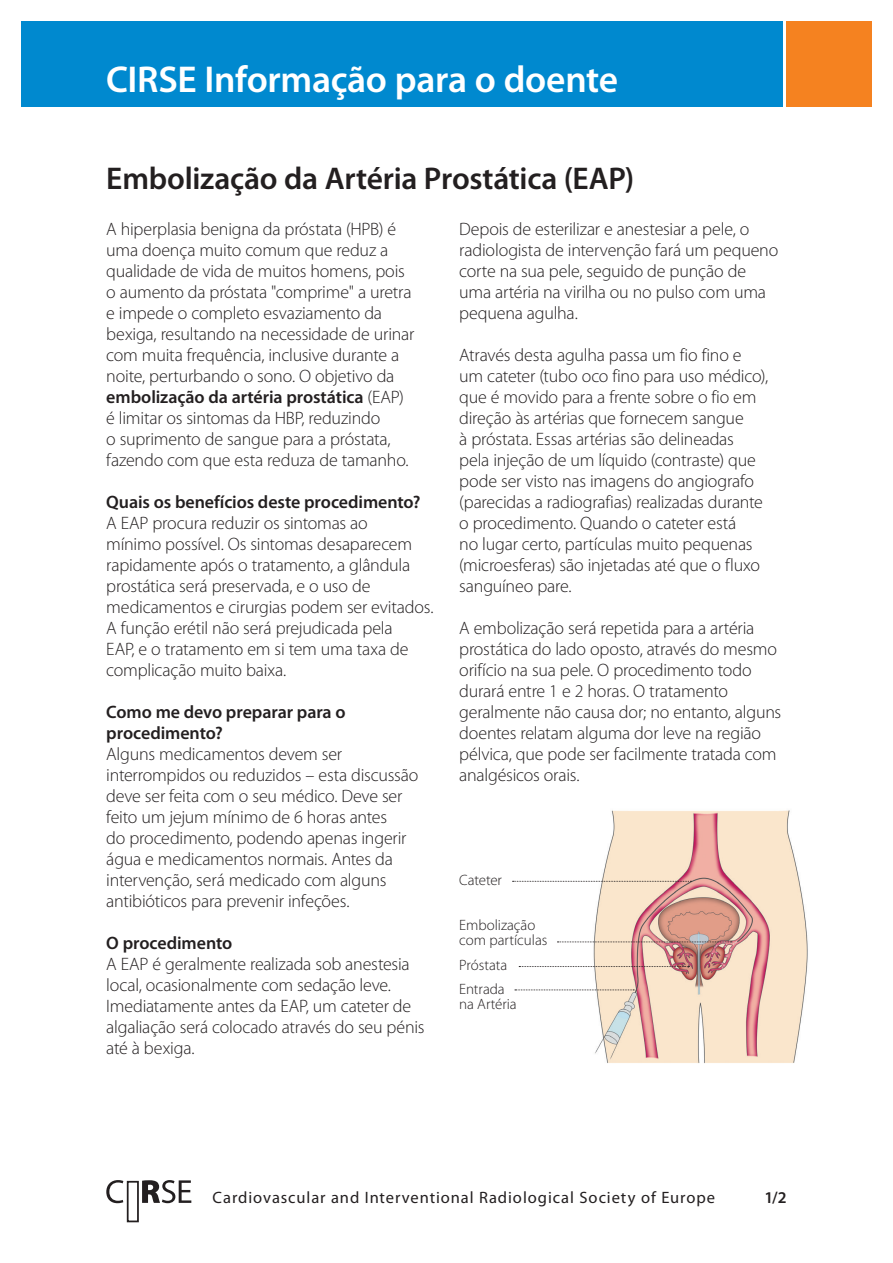
<style>
.page{position:relative;width:893px;height:1263px;background:#fff}
.page>*{position:absolute;margin:0;border:0;box-sizing:border-box;transform-origin:0 0}
.t1{font:600 37.5px "Myriad Pro";letter-spacing:-.01em;color:#fff}
.t2{font:600 31.5px "Myriad Pro";letter-spacing:-.01em;color:#231f20}
.t3{font:300 18px/21px "Myriad Pro";letter-spacing:-.015em;color:#231f20}
.t4{font:600 18px/21px "Myriad Pro";letter-spacing:-.005em;color:#231f20}
.t5{font:16.5px "Myriad Pro";letter-spacing:.055em;color:#231f20}
.t6{font:600 16.5px "Myriad Pro";color:#231f20}
.t7{font:300 15px/15px "Myriad Pro";color:#231f20}
.s1{font-weight:600}
</style>
<div class="page">
<div style="left:127px;top:1181px;width:12px;height:41px;background:#fff;border:2px solid #231f20"></div>
<svg style="left:106px;top:1180px;width:85px;height:23px"></svg>
<img style="left:512px;top:810px;width:296px;height:253px">
<svg style="left:513px;top:881px;width:178px;height:1px"></svg>
<svg style="left:519px;top:966px;width:170px;height:1px"></svg>
<svg style="left:557px;top:941px;width:175px;height:1px"></svg>
<svg style="left:515px;top:989px;width:119px;height:1px"></svg>
<div style="left:21px;top:21px;width:761px;height:85px;background:#0089cf"></div>
<div style="left:787px;top:21px;width:85px;height:85px;background:#f58220"></div>
<h1 class="t1" style="left:106px;top:59px;width:513px">CIRSE Informação para o doente</h1>
<h2 class="t2" style="left:106px;top:161px;width:530px">Embolização da Artéria Prostática (EAP)</h2>
<p class="t3" style="left:106px;top:218px;width:310px">A hiperplasia benigna da próstata (HPB) é uma doença muito comum que reduz a qualidade de vida de muitos homens, pois o aumento da próstata "comprime" a uretra e impede o completo esvaziamento da bexiga, resultando na necessidade de urinar com muita frequência, inclusive durante a noite, perturbando o sono. O objetivo da <span class="s1">embolização da artéria prostática</span> (EAP) é limitar os sintomas da HBP, reduzindo<br>o suprimento de sangue para a próstata, fazendo com que esta reduza de tamanho.</p>
<p class="t4" style="left:106px;top:491px;width:316px">Quais os benefícios deste procedimento?</p>
<p class="t3" style="left:106px;top:512px;width:329px">A EAP procura reduzir os sintomas ao<br>mínimo possível. Os sintomas desaparecem rapidamente após o tratamento, a glândula prostática será preservada, e o uso de medicamentos e cirurgias podem ser evitados.<br>A função erétil não será prejudicada pela<br>EAP, e o tratamento em si tem uma taxa de complicação muito baixa.</p>
<p class="t4" style="left:106px;top:701px;width:241px">Como me devo preparar para o procedimento?</p>
<p class="t3" style="left:106px;top:744px;width:314px">Alguns medicamentos devem ser interrompidos ou reduzidos – esta discussão deve ser feita com o seu médico. Deve ser feito um jejum mínimo de 6 horas antes<br>do procedimento, podendo apenas ingerir água e medicamentos normais. Antes da intervenção, será medicado com alguns antibióticos para prevenir infeções.</p>
<p class="t4" style="left:106px;top:933px;width:128px">O procedimento</p>
<p class="t3" style="left:106px;top:954px;width:320px">A EAP é geralmente realizada sob anestesia local, ocasionalmente com sedação leve.<br>Imediatamente antes da EAP, um cateter de algaliação será colocado através do seu pénis até à bexiga.</p>
<p class="t3" style="left:459px;top:219px;width:321px">Depois de esterilizar e anestesiar a pele, o radiologista de intervenção fará um pequeno corte na sua pele, seguido de punção de uma artéria na virilha ou no pulso com uma pequena agulha.</p>
<p class="t3" style="left:459px;top:345px;width:310px">Através desta agulha passa um fio fino e um cateter (tubo oco fino para uso médico), que é movido para a frente sobre o fio em direção às artérias que fornecem sangue<br>à próstata. Essas artérias são delineadas pela injeção de um líquido (contraste) que pode ser visto nas imagens do angiografo (parecidas a radiografias) realizadas durante o procedimento. Quando o cateter está<br>no lugar certo, partículas muito pequenas (microesferas) são injetadas até que o fluxo sanguíneo pare.</p>
<p class="t3" style="left:459px;top:618px;width:324px">A embolização será repetida para a artéria prostática do lado oposto, através do mesmo orifício na sua pele. O procedimento todo durará entre 1 e 2 horas. O tratamento geralmente não causa dor; no entanto, alguns doentes relatam alguma dor leve na região pélvica, que pode ser facilmente tratada com analgésicos orais.</p>
<p class="t7" style="left:459px;top:873px;width:44px">Cateter</p>
<p class="t7" style="left:459px;top:917px;width:90px">Embolização com partículas</p>
<p class="t7" style="left:459px;top:954px;width:49px;line-height:23.4px">Próstata<br>Entrada</p>
<p class="t7" style="left:459px;top:996px;width:59px">na Artéria</p>
<p class="t5" style="left:213px;top:1188px;width:504px">Cardiovascular and Interventional Radiological Society of Europe</p>
<p class="t6" style="left:764px;top:1188px;width:24px">1/2</p>
</div>
